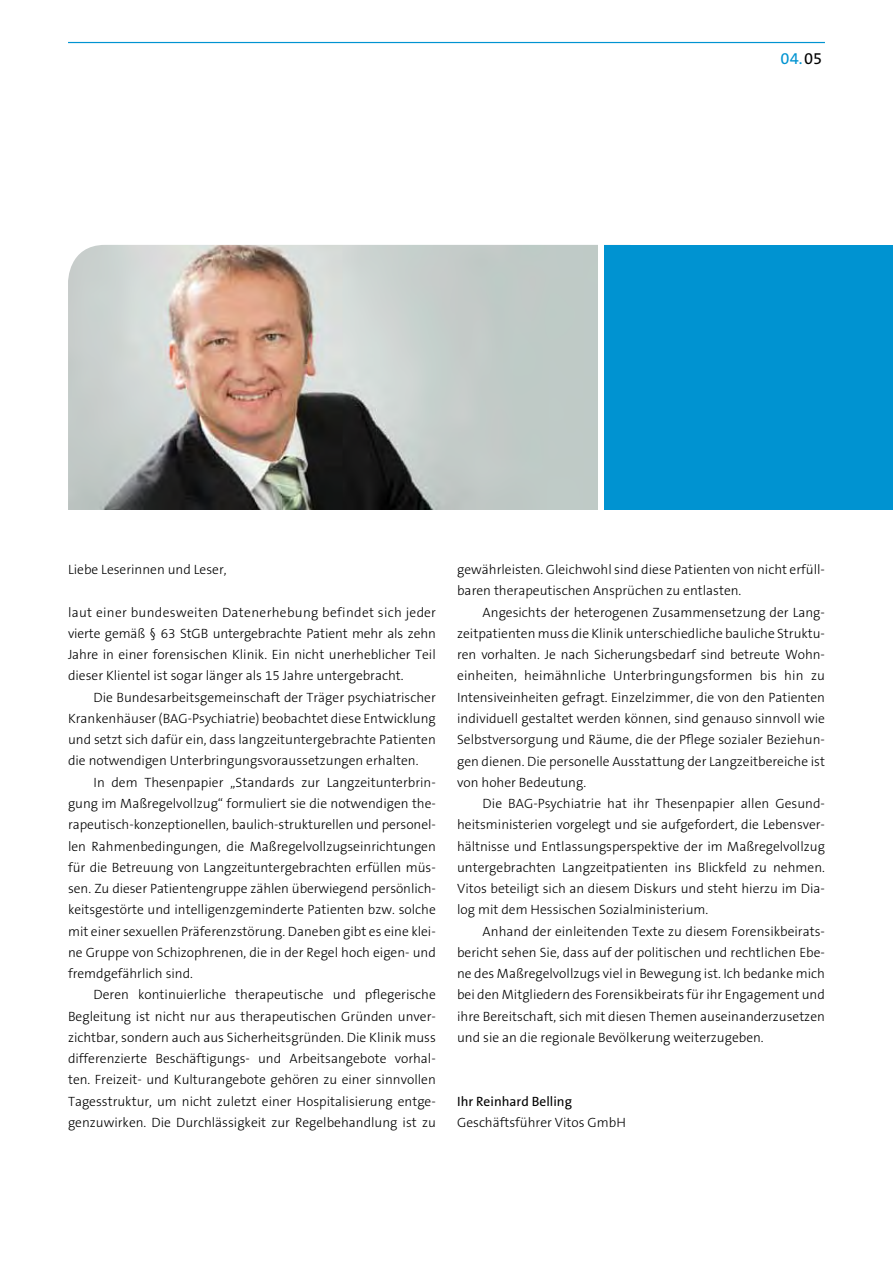
<style>
.page{position:relative;width:893px;height:1263px;background:#fff}
.page>*{position:absolute;margin:0;border:0;box-sizing:border-box;transform-origin:0 0}
.t1{font:16.5px "The Sans B5 Plain";color:#0093d1}
.t2{font:300 13.5px/21.3px "The Sans B3";color:#000;text-align:justify}
.t3{font:13.5px "The Sans B5 Plain";color:#000}
.s1{color:#000}
</style>
<div class="page">
<img style="left:68px;top:245px;width:530px;height:265px">
<div style="left:604px;top:245px;width:289px;height:265px;background:#0093d1"></div>
<hr style="left:68px;top:42px;width:757px;height:1px;background:#0093d1">
<p class="t1" style="left:781px;top:49px;width:43px">04.<span class="s1">05</span></p>
<p class="t2" style="left:68px;top:559px;width:160px">Liebe Leserinnen und Leser,</p>
<p class="t2" style="left:68px;top:602px;width:369px">laut einer bundesweiten Datenerhebung befindet sich jeder vierte gemäß § 63 StGB untergebrachte Patient mehr als zehn Jahre in einer forensischen Klinik. Ein nicht unerheblicher Teil dieser Klientel ist sogar länger als 15 Jahre untergebracht.</p>
<p class="t2" style="left:68px;top:687px;width:369px;text-indent:26px">Die Bundesarbeitsgemeinschaft der Träger psychiatrischer Krankenhäuser (BAG-Psychiatrie) beobachtet diese Entwicklung und setzt sich dafür ein, dass langzeituntergebrachte Patienten die notwendigen Unterbringungsvoraussetzungen erhalten.</p>
<p class="t2" style="left:68px;top:772px;width:369px;text-indent:26px">In dem Thesenpapier „Standards zur Langzeitunterbrin&shy;gung im Maßregelvollzug“ formuliert sie die notwendigen the&shy;rapeutisch-konzeptionellen, baulich-strukturellen und personel&shy;len Rahmenbedingungen, die Maßregelvollzugseinrichtungen für die Betreuung von Langzeituntergebrachten erfüllen müs&shy;sen. Zu dieser Patientengruppe zählen überwiegend persönlich&shy;keitsgestörte und intelligenzgeminderte Patienten bzw. solche mit einer sexuellen Präferenzstörung. Daneben gibt es eine klei&shy;ne Gruppe von Schizophrenen, die in der Regel hoch eigen- und fremdgefährlich sind.</p>
<p class="t2" style="left:68px;top:984px;width:369px;text-indent:26px">Deren kontinuierliche therapeutische und pflegerische Begleitung ist nicht nur aus therapeutischen Gründen unver&shy;zichtbar, sondern auch aus Sicherheitsgründen. Die Klinik muss differenzierte Beschäftigungs- und Arbeitsangebote vorhal&shy;ten. Freizeit- und Kulturangebote gehören zu einer sinnvollen Tagesstruktur, um nicht zuletzt einer Hospitalisierung entge&shy;genzuwirken. Die Durchlässigkeit zur Regelbehandlung ist zu</p>
<p class="t2" style="left:457px;top:559px;width:369px">gewährleisten. Gleichwohl sind diese Patienten von nicht erfüll&shy;baren therapeutischen Ansprüchen zu entlasten.</p>
<p class="t2" style="left:457px;top:602px;width:369px;text-indent:26px">Angesichts der heterogenen Zusammensetzung der Lang&shy;zeitpatienten muss die Klinik unterschiedliche bauliche Struktu&shy;ren vorhalten. Je nach Sicherungsbedarf sind betreute Wohn&shy;einheiten, heimähnliche Unterbringungsformen bis hin zu Intensiveinheiten gefragt. Einzelzimmer, die von den Patienten individuell gestaltet werden können, sind genauso sinnvoll wie Selbstversorgung und Räume, die der Pflege sozialer Beziehun&shy;gen dienen. Die personelle Ausstattung der Langzeitbereiche ist von hoher Bedeutung.</p>
<p class="t2" style="left:457px;top:793px;width:369px;text-indent:26px">Die BAG-Psychiatrie hat ihr Thesenpapier allen Gesund&shy;heitsministerien vorgelegt und sie aufgefordert, die Lebensver&shy;hältnisse und Entlassungsperspektive der im Maßregelvollzug untergebrachten Langzeitpatienten ins Blickfeld zu nehmen.<br>Vitos beteiligt sich an diesem Diskurs und steht hierzu im Dia&shy;log mit dem Hessischen Sozialministerium.</p>
<p class="t2" style="left:457px;top:921px;width:369px;text-indent:26px">Anhand der einleitenden Texte zu diesem Forensikbeirats&shy;bericht sehen Sie, dass auf der politischen und rechtlichen Ebe&shy;ne des Maßregelvollzugs viel in Bewegung ist. Ich bedanke mich bei den Mitgliedern des Forensikbeirats für ihr Engagement und ihre Bereitschaft, sich mit diesen Themen auseinanderzusetzen und sie an die regionale Bevölkerung weiterzugeben.</p>
<p class="t3" style="left:457px;top:1094px;width:116px">Ihr Reinhard Belling</p>
<p class="t2" style="left:457px;top:1112px;width:170px">Geschäftsführer Vitos GmbH</p>
</div>
